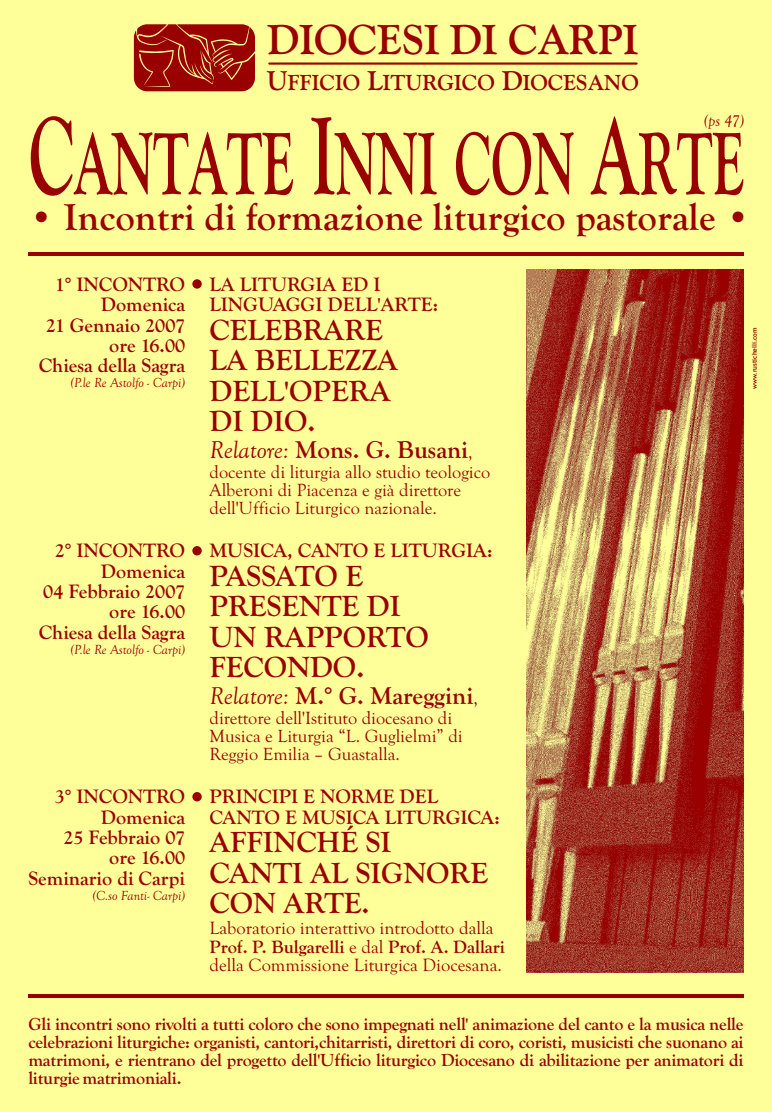
<style>
.page{position:relative;width:772px;height:1112px;background:#fff}
.page>*{position:absolute;margin:0;border:0;box-sizing:border-box;transform-origin:0 0}
.t1{font:91.72px "Goudy Old Style T";color:#900;scale:.59 1}
.t2{font:700 41.52px "Goudy Old Style BT";color:#900}
.t3{font:38.76px "Goudy Old Style T";color:#900}
.t4{font:30.16px/30.6px "Goudy Old Style T";color:#900}
.t5{font:25.12px "Goudy Old Style T";color:#900}
.t6{font:700 21.6px "Goudy Old Style BT";color:#900}
.t7{font:20.08px/20.4px "Goudy Old Style T";color:#900;text-align:right}
.t8{font:18.4px/18.5px "Goudy Old Style T";color:#900}
.t9{font:18.24px/18.2px "Goudy Old Style T";color:#900}
.t10{font:18px/18.2px "Goudy Old Style T";letter-spacing:-.01em;color:#900;text-align:justify}
.t11{font:italic 16.48px "Goudy Old Style T";color:#900}
.t12{font:italic 13.68px "Goudy Old Style T";color:#900}
.t13{font:700 6.4px "Trebuchet MS";color:#900}
.s1{font-size:26.96px}
.s2{font-size:114.64px}
.s3{font-style:italic}
.s4{font-size:18.24px}
</style>
<div class="page">
<div style="left:0;top:0;width:771px;height:1111px;background:#ff9"></div>
<hr style="left:268px;top:62px;width:369px;height:3px;background:#900">
<svg style="left:134px;top:24px;width:121px;height:67px;background:#a51f12"></svg>
<div style="left:192px;top:279px;width:10px;height:9px;background:#900;border-radius:50%"></div>
<div style="left:192px;top:546px;width:10px;height:9px;background:#900;border-radius:50%"></div>
<svg style="left:192px;top:791px;width:10px;height:10px"></svg>
<hr style="left:28px;top:252px;width:715px;height:3px;background:#900">
<hr style="left:28px;top:994px;width:715px;height:3px;background:#900">
<img style="left:526px;top:269px;width:217px;height:702px">
<h2 class="t2" style="left:267px;top:23px;width:371px">DIOCESI DI CARPI</h2>
<p class="t6" style="left:266px;top:74px;width:373px"><span class="s1">U</span>FFICIO <span class="s1">L</span>ITURGICO <span class="s1">D</span>IOCESANO</p>
<p class="t11" style="left:703px;top:111px;width:42px">(ps 47)</p>
<h1 class="t1" style="left:28px;top:112px;width:1213px"><span class="s2">C</span>ANTATE <span class="s2">I</span>NNI CON <span class="s2">A</span>RTE</h1>
<h3 class="t3" style="left:28px;top:195px;width:723px">• Incontri di formazione liturgico pastorale •</h3>
<p class="t7" style="left:55px;top:274px;width:327px">1° INCONTRO LA LITURGIA ED I</p>
<p class="t7" style="left:101px;top:294px;width:86px">Domenica</p>
<p class="t7" style="left:46px;top:315px;width:140px">21 Gennaio 2007</p>
<p class="t7" style="left:109px;top:335px;width:77px">ore 16.00</p>
<p class="t7" style="left:39px;top:355px;width:148px">Chiesa della Sagra</p>
<p class="t12" style="left:70px;top:375px;width:116px">(P.le Re Astolfo - Carpi)</p>
<p class="t7" style="left:209px;top:294px;width:230px">LINGUAGGI DELL'ARTE:</p>
<h3 class="t4" style="left:209px;top:314px;width:190px">CELEBRARE<br>LA BELLEZZA<br>DELL'OPERA<br>DI DIO.</h3>
<h3 class="t5" style="left:209px;top:435px;width:264px"><span class="s3">Relatore:</span> Mons. G. Busani<span class="s4">,</span></h3>
<p class="t9" style="left:209px;top:462px;width:282px">docente di liturgia allo studio teologico<br>Alberoni di Piacenza e già direttore dell'Ufficio Liturgico nazionale.</p>
<p class="t7" style="left:39px;top:540px;width:148px">2° INCONTRO<br>Domenica<br>04 Febbraio 2007 ore 16.00<br>Chiesa della Sagra</p>
<p class="t12" style="left:70px;top:641px;width:116px">(P.le Re Astolfo - Carpi)</p>
<p class="t7" style="left:28px;top:786px;width:158px">3° INCONTRO<br>Domenica<br>25 Febbraio 07<br>ore 16.00<br>Seminario di Carpi</p>
<p class="t12" style="left:92px;top:887px;width:94px">(C.so Fanti- Carpi)</p>
<p class="t7" style="left:209px;top:540px;width:284px">MUSICA, CANTO E LITURGIA:</p>
<h3 class="t4" style="left:209px;top:560px;width:221px">PASSATO E<br>PRESENTE DI<br>UN RAPPORTO<br>FECONDO.</h3>
<h3 class="t5" style="left:209px;top:681px;width:269px"><span class="s3">Relatore:</span> M.° G. Mareggini<span class="s4">,</span></h3>
<p class="t9" style="left:209px;top:708px;width:255px">direttore dell'Istituto diocesano di<br>Musica e Liturgia “L. Guglielmi” di<br>Reggio Emilia – Guastalla.</p>
<p class="t7" style="left:209px;top:786px;width:292px;text-align:left">PRINCIPI E NORME DEL<br>CANTO E MUSICA LITURGICA:</p>
<h3 class="t4" style="left:209px;top:826px;width:280px">AFFINCHÉ SI<br>CANTI AL SIGNORE<br>CON ARTE.</h3>
<p class="t8" style="left:209px;top:918px;width:297px">Laboratorio interattivo introdotto dalla<br>Prof. P. Bulgarelli e dal Prof. A. Dallari della Commissione Liturgica Diocesana.</p>
<p class="t13" style="left:751px;top:389px;width:63px;rotate:-90deg">www.rustichelli.com</p>
<p class="t10" style="left:28px;top:1014px;width:716px">Gli incontri sono rivolti a tutti coloro che sono impegnati nell' animazione del canto e la musica nelle celebrazioni liturgiche: organisti, cantori,chitarristi, direttori di coro, coristi, musicisti che suonano ai matrimoni, e rientrano del progetto dell'Ufficio liturgico Diocesano di abilitazione per animatori di liturgie matrimoniali.</p>
</div>
